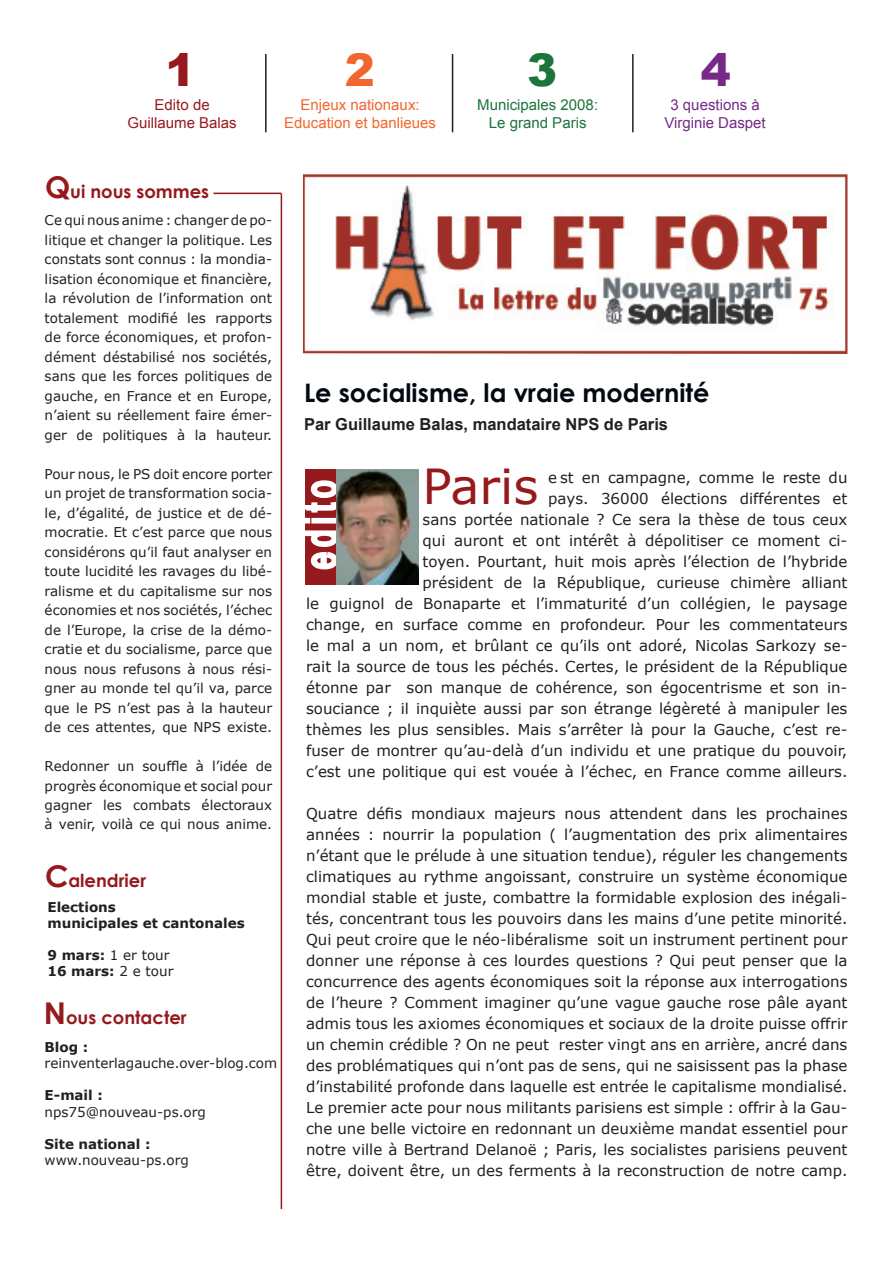
<style>
.page{position:relative;width:893px;height:1263px;background:#fff}
.page>*{position:absolute;margin:0;border:0;box-sizing:border-box;transform-origin:0 0}
.t1{font:48.3px "Verdana";color:#961a1d}
.t2{font:900 45px "Arial";color:#961a1d}
.t3{font:900 45px "Arial";color:#f2662e}
.t4{font:900 45px "Arial";color:#1c743d}
.t5{font:900 45px "Arial";color:#762986}
.t6{font:700 25.5px "Century Gothic";color:#030912}
.t7{font:700 18px "Century Gothic";color:#961a1d}
.t8{font:700 16.5px "Arial";color:#231f20}
.t9{font:15px/21px "Verdana";color:#231f20;text-align:right}
.t10{font:15px/18px "Arial";color:#f2662e;text-align:center}
.t11{font:15px/18px "Arial";color:#1c743d;text-align:center}
.t12{font:15px/18px "Arial";color:#762987;text-align:center}
.t13{font:15px/18px "Arial";color:#961a1d;text-align:center}
.t14{font:13.5px/19.5px "Verdana";color:#231f20;text-align:justify}
.t15{font:700 13.5px/16.2px "Verdana";color:#231f20}
.s1{font-size:30px}
.s2{font-weight:400}
</style>
<div class="page">
<hr style="left:281px;top:193px;width:1px;height:1016px;background:#961a1d">
<hr style="left:213px;top:193px;width:68px;height:1px;background:#961a1d">
<img style="left:303px;top:174px;width:544px;height:180px">
<div style="left:305px;top:469px;width:31px;height:116px;background:#961a1d"></div>
<svg style="left:305px;top:530px;width:31px;height:40px"></svg>
<svg style="left:305px;top:480px;width:31px;height:43px"></svg>
<img style="left:336px;top:469px;width:82px;height:116px">
<hr style="left:265px;top:54px;width:2px;height:78px;background:#231f20">
<hr style="left:452px;top:54px;width:1px;height:78px;background:#231f20">
<hr style="left:632px;top:54px;width:2px;height:78px;background:#231f20">
<h2 class="t2" style="left:165px;top:38px;width:32px">1</h2>
<h2 class="t3" style="left:345px;top:37px;width:32px">2</h2>
<h2 class="t4" style="left:527px;top:37px;width:32px">3</h2>
<h2 class="t5" style="left:701px;top:37px;width:32px">4</h2>
<p class="t13" style="left:128px;top:96px;width:111px">Edito de<br>Guillaume Balas</p>
<p class="t10" style="left:284px;top:96px;width:153px">Enjeux nationaux:<br>Education et banlieues</p>
<p class="t11" style="left:477px;top:96px;width:122px">Municipales 2008:<br>Le grand Paris</p>
<p class="t12" style="left:664px;top:96px;width:103px">3 questions à<br>Virginie Daspet</p>
<p class="t7" style="left:45px;top:178px;width:166px"><span class="s1">Q</span>ui nous sommes</p>
<p class="t14" style="left:45px;top:211px;width:229px">Ce qui nous anime : changer de po&shy;litique et changer la politique. Les constats sont connus : la mondia&shy;lisation économique et financière, la révolution de l’information ont totalement modifié les rapports de force économiques, et profon&shy;dément déstabilisé nos sociétés, sans que les forces politiques de gauche, en France et en Europe, n’aient su réellement faire émer&shy;ger de politiques à la hauteur.</p>
<p class="t14" style="left:45px;top:464px;width:229px">Pour nous, le PS doit encore porter un projet de transformation socia&shy;le, d’égalité, de justice et de dé&shy;mocratie. Et c’est parce que nous considérons qu’il faut analyser en toute lucidité les ravages du libé&shy;ralisme et du capitalisme sur nos économies et nos sociétés, l’échec de l’Europe, la crise de la démo&shy;cratie et du socialisme, parce que nous nous refusons à nous rési&shy;gner au monde tel qu’il va, parce que le PS n’est pas à la hauteur de ces attentes, que NPS existe.</p>
<p class="t14" style="left:45px;top:756px;width:229px">Redonner un souffle à l’idée de progrès économique et social pour gagner les combats électoraux à venir, voilà ce qui nous anime.</p>
<p class="t7" style="left:45px;top:867px;width:103px"><span class="s1">C</span>alendrier</p>
<p class="t15" style="left:47px;top:898px;width:199px">Elections<br>municipales et cantonales</p>
<p class="t15" style="left:47px;top:947px;width:127px">9 mars: <span class="s2">1 er tour<br></span>16 mars: <span class="s2">2 e tour</span></p>
<p class="t7" style="left:44px;top:1004px;width:144px"><span class="s1">N</span>ous contacter</p>
<p class="t15" style="left:45px;top:1039px;width:45px">Blog :</p>
<p class="t14" style="left:45px;top:1053px;width:234px">reinventerlagauche.over-blog.com</p>
<p class="t15" style="left:45px;top:1087px;width:60px">E-mail :</p>
<p class="t14" style="left:45px;top:1102px;width:163px">nps75@nouveau-ps.org</p>
<p class="t15" style="left:45px;top:1136px;width:107px">Site national :</p>
<p class="t14" style="left:45px;top:1151px;width:146px">www.nouveau-ps.org</p>
<h3 class="t6" style="left:304px;top:373px;width:407px">Le socialisme, la vraie modernité</h3>
<p class="t8" style="left:304px;top:413px;width:366px">Par Guillaume Balas, mandataire NPS de Paris</p>
<h1 class="t1" style="left:423px;top:456px;width:117px">Paris</h1>
<p class="t9" style="left:306px;top:467px;width:543px">e st en campagne, comme le reste du<br>pays. 36000 élections différentes et<br>sans portée nationale ? Ce sera la thèse de tous ceux<br>qui auront et ont intérêt à dépolitiser ce moment ci-<br>toyen. Pourtant, huit mois après l’élection de l’hybride<br>président de la République, curieuse chimère alliant<br>le guignol de Bonaparte et l’immaturité d’un collégien, le paysage change, en surface comme en profondeur. Pour les commentateurs le mal a un nom, et brûlant ce qu’ils ont adoré, Nicolas Sarkozy se&shy;rait la source de tous les péchés. Certes, le président de la République étonne par son manque de cohérence, son égocentrisme et son in&shy;souciance ; il inquiète aussi par son étrange légèreté à manipuler les thèmes les plus sensibles. Mais s’arrêter là pour la Gauche, c’est re&shy;fuser de montrer qu’au-delà d’un individu et une pratique du pouvoir, c’est une politique qui est vouée à l’échec, en France comme ailleurs.</p>
<p class="t9" style="left:306px;top:803px;width:543px;text-align:justify">Quatre défis mondiaux majeurs nous attendent dans les prochaines années : nourrir la population ( l’augmentation des prix alimentaires n’étant que le prélude à une situation tendue), réguler les changements climatiques au rythme angoissant, construire un système économique mondial stable et juste, combattre la formidable explosion des inégali&shy;tés, concentrant tous les pouvoirs dans les mains d’une petite minorité.<br>Qui peut croire que le néo-libéralisme soit un instrument pertinent pour donner une réponse à ces lourdes questions ? Qui peut penser que la concurrence des agents économiques soit la réponse aux interrogations de l’heure ? Comment imaginer qu’une vague gauche rose pâle ayant admis tous les axiomes économiques et sociaux de la droite puisse offrir un chemin crédible ? On ne peut rester vingt ans en arrière, ancré dans des problématiques qui n’ont pas de sens, qui ne saisissent pas la phase d’instabilité profonde dans laquelle est entrée le capitalisme mondialisé.<br>Le premier acte pour nous militants parisiens est simple : offrir à la Gau&shy;che une belle victoire en redonnant un deuxième mandat essentiel pour notre ville à Bertrand Delanoë ; Paris, les socialistes parisiens peuvent être, doivent être, un des ferments à la reconstruction de notre camp.</p>
</div>
